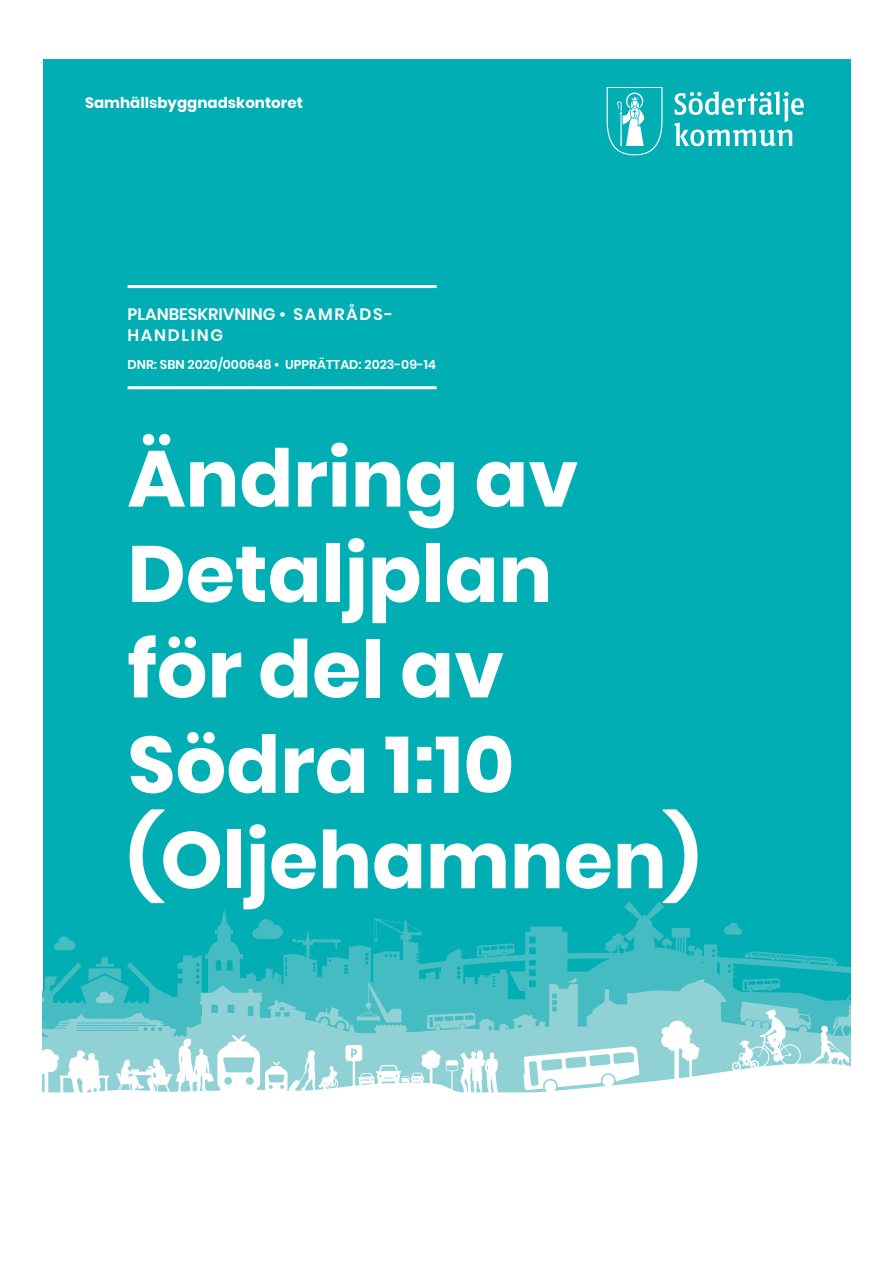
<style>
.page{position:relative;width:893px;height:1263px;background:#fff}
.page>*{position:absolute;margin:0;border:0;box-sizing:border-box;transform-origin:0 0}
.t1{font:700 79.5px/95.4px "Poppins";color:#fff}
.t2{font:600 16.5px/21.5px "Poppins";color:#fff}
.t3{font:700 15px "Poppins";color:#fff}
.t4{font:600 12.75px "Poppins";color:#fff}
</style>
<div class="page">
<div style="left:43px;top:60px;width:807px;height:1154px;background:#00aeb4"></div>
<svg style="left:54px;top:901px;width:688px;height:45px"></svg>
<svg style="left:43px;top:946px;width:807px;height:47px;fill:#44bcc2"></svg>
<svg style="left:42px;top:993px;width:809px;height:221px;background:#d1edef"></svg>
<hr style="left:128px;top:285px;width:309px;height:3px;background:#fff">
<hr style="left:128px;top:386px;width:309px;height:3px;background:#fff">
<svg style="left:674px;top:91px;width:130px;height:55px"></svg>
<svg style="left:607px;top:87px;width:56px;height:68px"></svg>
<p class="t3" style="left:85px;top:94px;width:219px">Samhällsbyggnadskontoret</p>
<p class="t2" style="left:128px;top:304px;width:267px">PLANBESKRIVNING • SAMRÅDS-<br>HANDLING</p>
<p class="t4" style="left:128px;top:357px;width:310px">DNR: SBN 2020/000648 • UPPRÄTTAD: 2023-09-14</p>
<p class="t1" style="left:128px;top:431px;width:573px">Ändring av<br>Detaljplan<br>för del av<br>Södra 1:10 (Oljehamnen)</p>
</div>
